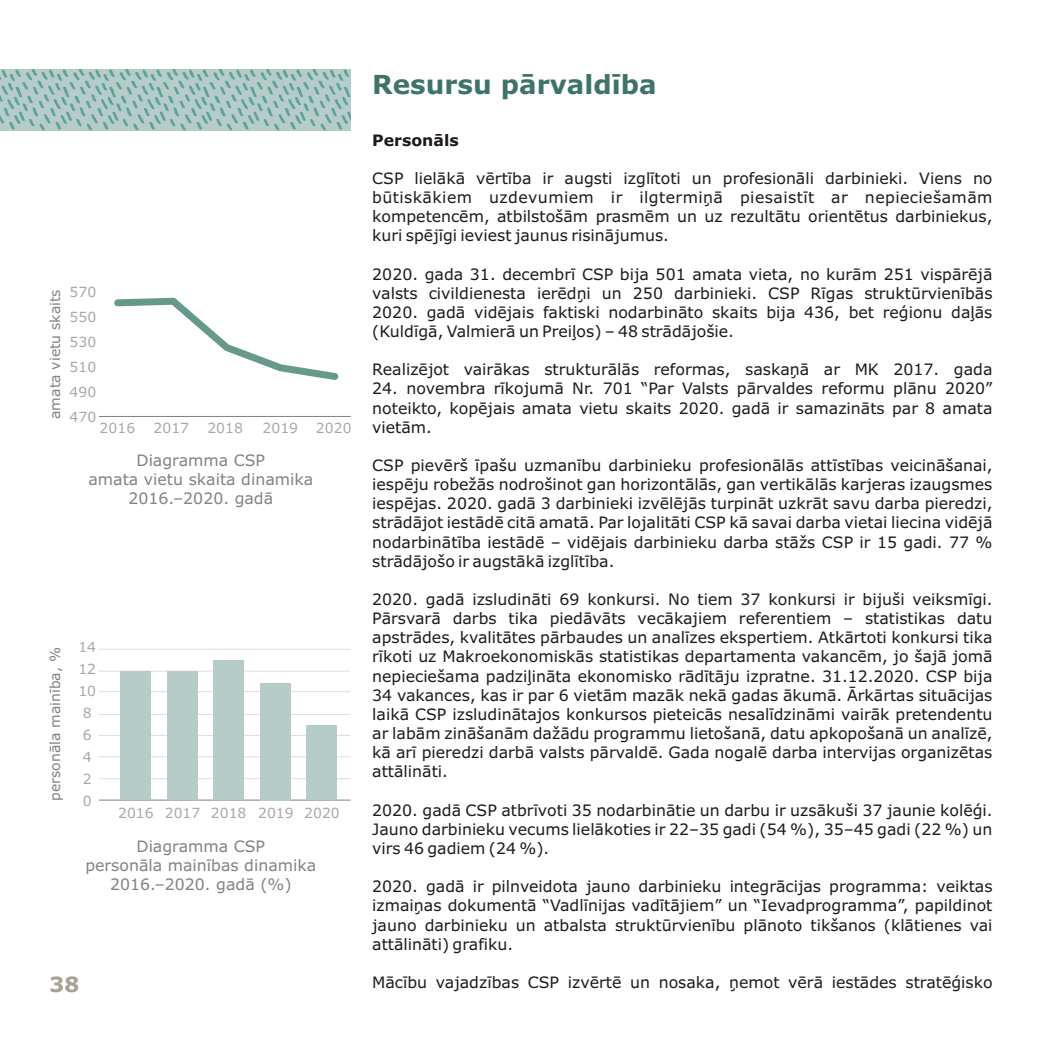
<style>
.page{position:relative;width:1042px;height:1042px;background:#fff}
.page>*{position:absolute;margin:0;border:0;box-sizing:border-box;transform-origin:0 0}
.t1{font:700 26.25px "Verdana";color:#3d736b}
.t2{font:700 21px "Verdana";color:#a6a194}
.t3{font:15.75px/19.1px "Verdana";color:#1f1a17;text-align:justify}
.t4{font:15.75px/19.1px "Verdana";color:#828282;text-align:center}
.t5{font:700 15.75px "Verdana";color:#1f1a17}
.t6{font:14px/22.1px "Verdana";color:#aba8a8;text-align:center}
.t7{font:14px "Verdana";color:#828282}
</style>
<div class="page">
<hr style="left:99px;top:800px;width:252px;height:1px;background:#828282">
<hr style="left:99px;top:416px;width:252px;height:1px;background:#828282">
<hr style="left:99px;top:778px;width:252px;height:1px;background:#dedede">
<hr style="left:99px;top:756px;width:252px;height:1px;background:#dedede">
<hr style="left:99px;top:735px;width:252px;height:1px;background:#dedede">
<hr style="left:99px;top:714px;width:252px;height:1px;background:#dedede">
<hr style="left:99px;top:691px;width:252px;height:1px;background:#dedede">
<hr style="left:99px;top:671px;width:252px;height:1px;background:#dedede">
<hr style="left:99px;top:649px;width:252px;height:1px;background:#dedede">
<div style="left:120px;top:671px;width:31px;height:129px;background:#b5ccc9"></div>
<div style="left:167px;top:671px;width:30px;height:129px;background:#b5ccc9"></div>
<div style="left:213px;top:660px;width:31px;height:140px;background:#b5ccc9"></div>
<div style="left:260px;top:683px;width:31px;height:117px;background:#b5ccc9"></div>
<div style="left:306px;top:725px;width:31px;height:75px;background:#b5ccc9"></div>
<svg style="left:114px;top:298px;width:224px;height:82px"></svg>
<svg style="left:0;top:69px;width:351px;height:61px;background:#a2c3be"></svg>
<p class="t7" style="left:50px;top:419px;width:131px;rotate:-90deg">amata vietu skaits</p>
<p class="t6" style="left:70px;top:280px;width:28px;line-height:25px;text-align:justify">570<br>550<br>530<br>510<br>490<br>470</p>
<p class="t6" style="left:100px;top:418px;width:37px">2016</p>
<p class="t6" style="left:154px;top:418px;width:37px">2017</p>
<p class="t6" style="left:207px;top:418px;width:37px">2018</p>
<p class="t6" style="left:263px;top:418px;width:37px">2019</p>
<p class="t6" style="left:316px;top:418px;width:37px">2020</p>
<p class="t4" style="left:88px;top:452px;width:226px">Diagramma CSP<br>amata vietu skaita dinamika<br>2016.–2020. gadâ</p>
<p class="t7" style="left:50px;top:801px;width:156px;rotate:-90deg">personâla mainîba, %</p>
<p class="t6" style="left:78px;top:637px;width:19px">14<br>12<br>10<br>8<br>6<br>4<br>2<br>0</p>
<p class="t6" style="left:118px;top:803px;width:37px">2016</p>
<p class="t6" style="left:165px;top:803px;width:37px">2017</p>
<p class="t6" style="left:211px;top:803px;width:37px">2018</p>
<p class="t6" style="left:258px;top:803px;width:37px">2019</p>
<p class="t6" style="left:304px;top:803px;width:37px">2020</p>
<p class="t4" style="left:85px;top:838px;width:232px">Diagramma CSP<br>personâla mainîbas dinamika<br>2016.–2020. gadâ (%)</p>
<h2 class="t2" style="left:50px;top:976px;width:31px">38</h2>
<h1 class="t1" style="left:372px;top:74px;width:286px">Resursu pârvaldîba</h1>
<p class="t5" style="left:372px;top:133px;width:88px">Personâls</p>
<p class="t3" style="left:372px;top:170px;width:622px">CSP lielâkâ vçrtîba ir augsti izglîtoti un profesionâli darbinieki. Viens no bûtiskâkiem uzdevumiem ir ilgtermiòâ piesaistît ar nepiecieðamâm kompetencçm, atbilstoðâm prasmçm un uz rezultâtu orientçtus darbiniekus, kuri spçjîgi ieviest jaunus risinâjumus.</p>
<p class="t3" style="left:372px;top:266px;width:622px">2020. gada 31. decembrî CSP bija 501 amata vieta, no kurâm 251 vispârçjâ valsts civildienesta ierçdòi un 250 darbinieki. CSP Rîgas struktûrvienîbâs 2020. gadâ vidçjais faktiski nodarbinâto skaits bija 436, bet reìionu daïâs (Kuldîgâ, Valmierâ un Preiïos) – 48 strâdâjoðie.</p>
<p class="t3" style="left:372px;top:361px;width:622px">Realizçjot vairâkas strukturâlâs reformas, saskaòâ ar MK 2017. gada</p>
<p class="t3" style="left:372px;top:380px;width:622px">24. novembra rîkojumâ Nr. 701 “Par Valsts pârvaldes reformu plânu 2020” noteikto, kopçjais amata vietu skaits 2020. gadâ ir samazinâts par 8 amata vietâm.</p>
<p class="t3" style="left:372px;top:457px;width:622px">CSP pievçrð îpaðu uzmanîbu darbinieku profesionâlâs attîstîbas veicinâðanai, iespçju robeþâs nodroðinot gan horizontâlâs, gan vertikâlâs karjeras izaugsmes iespçjas. 2020. gadâ 3 darbinieki izvçlçjâs turpinât uzkrât savu darba pieredzi, strâdâjot iestâdç citâ amatâ. Par lojalitâti CSP kâ savai darba vietai liecina vidçjâ nodarbinâtîba iestâdç – vidçjais darbinieku darba stâþs CSP ir 15 gadi. 77 % strâdâjoðo ir augstâkâ izglîtîba.</p>
<p class="t3" style="left:372px;top:591px;width:622px">2020. gadâ izsludinâti 69 konkursi. No tiem 37 konkursi ir bijuði veiksmîgi.<br>Pârsvarâ darbs tika piedâvâts vecâkajiem referentiem – statistikas datu apstrâdes, kvalitâtes pârbaudes un analîzes ekspertiem. Atkârtoti konkursi tika rîkoti uz Makroekonomiskâs statistikas departamenta vakancçm, jo ðajâ jomâ nepiecieðama padziïinâta ekonomisko râdîtâju izpratne. 31.12.2020. CSP bija 34 vakances, kas ir par 6 vietâm mazâk nekâ gadas âkumâ. Ârkârtas situâcijas laikâ CSP izsludinâtajos konkursos pieteicâs nesalîdzinâmi vairâk pretendentu ar labâm zinâðanâm daþâdu programmu lietoðanâ, datu apkopoðanâ un analîzç, kâ arî pieredzi darbâ valsts pârvaldç. Gada nogalç darba intervijas organizçtas attâlinâti.</p>
<p class="t3" style="left:372px;top:802px;width:622px">2020. gadâ CSP atbrîvoti 35 nodarbinâtie un darbu ir uzsâkuði 37 jaunie kolçìi.<br>Jauno darbinieku vecums lielâkoties ir 22–35 gadi (54 %), 35–45 gadi (22 %) un virs 46 gadiem (24 %).</p>
<p class="t3" style="left:372px;top:878px;width:622px">2020. gadâ ir pilnveidota jauno darbinieku integrâcijas programma: veiktas izmaiòas dokumentâ “Vadlînijas vadîtâjiem” un “Ievadprogramma”, papildinot jauno darbinieku un atbalsta struktûrvienîbu plânoto tikðanos (klâtienes vai attâlinâti) grafiku.</p>
<p class="t3" style="left:372px;top:974px;width:622px">Mâcîbu vajadzîbas CSP izvçrtç un nosaka, òemot vçrâ iestâdes stratçìisko</p>
</div>
